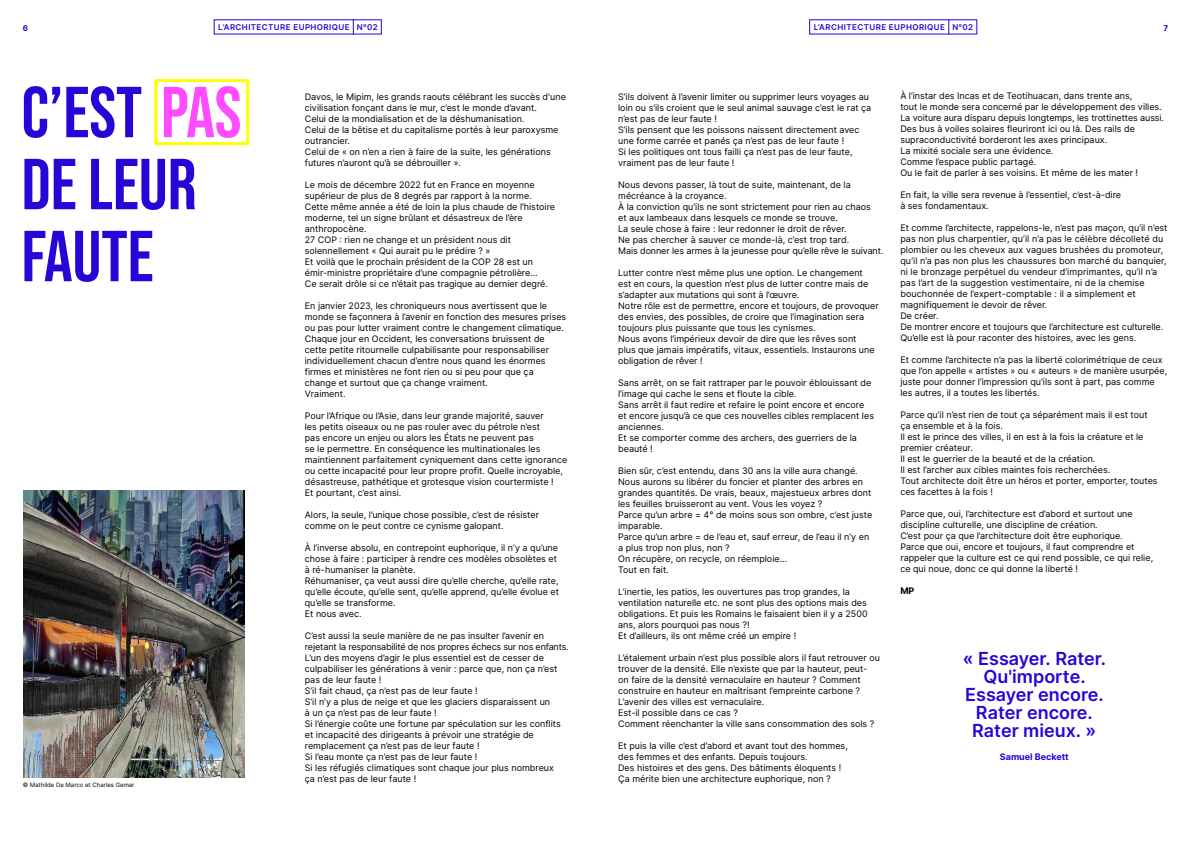
<style>
.page{position:relative;width:1191px;height:842px;background:#fff}
.page>*{position:absolute;margin:0;border:0;box-sizing:border-box;transform-origin:0 0}
.t1{font:700 72px/72px "Bebas Neue Pro";color:#2805d6}
.t2{font:600 18px/18px "Inter";color:#2805d6;text-align:center}
.t3{font:9px/11px "Inter";color:#000}
.t4{font:700 9px "Inter";color:#2805d6}
.t5{font:700 9px "Inter";color:#000}
.t6{font:600 8px "Inter";letter-spacing:.05em;color:#2805d6}
.t7{font:700 8px "Inter";color:#2805d6}
.t8{font:6px "Inter";color:#000}
.s1{color:#ff4cff}
</style>
<div class="page">
<svg style="left:353px;top:19px;width:1px;height:16px"></svg>
<svg style="left:948px;top:19px;width:1px;height:16px"></svg>
<img style="left:23px;top:490px;width:221px;height:287px">
<div style="left:154px;top:79px;width:95px;height:66px;border:3px solid #ff0"></div>
<p class="t7" style="left:23px;top:22px;width:7px">6</p>
<p class="t6" style="left:218px;top:21px;width:161px">L’ARCHITECTURE EUPHORIQUE N°02</p>
<p class="t6" style="left:813px;top:21px;width:161px">L’ARCHITECTURE EUPHORIQUE N°02</p>
<p class="t7" style="left:1163px;top:22px;width:6px">7</p>
<h1 class="t1" style="left:21px;top:75px;width:221px">C’EST <span class="s1">PAS<br></span>DE LEUR<br>FAUTE</h1>
<p class="t8" style="left:23px;top:780px;width:113px">© Mathilde De Marco et Charles Gemar</p>
<p class="t3" style="left:305px;top:91px;width:263px">Davos, le Mipim, les grands raouts célébrant les succès d'une civilisation fonçant dans le mur, c’est le monde d’avant.<br>Celui de la mondialisation et de la déshumanisation.<br>Celui de la bêtise et du capitalisme portés à leur paroxysme outrancier.<br>Celui de « on n’en a rien à faire de la suite, les générations futures n’auront qu’à se débrouiller ».</p>
<p class="t3" style="left:305px;top:179px;width:252px">Le mois de décembre 2022 fut en France en moyenne supérieur de plus de 8 degrés par rapport à la norme.<br>Cette même année a été de loin la plus chaude de l’histoire moderne, tel un signe brûlant et désastreux de l’ère anthropocène.<br>27 COP : rien ne change et un président nous dit solennellement « Qui aurait pu le prédire ? »<br>Et voilà que le prochain président de la COP 28 est un émir-ministre propriétaire d’une compagnie pétrolière…<br>Ce serait drôle si ce n’était pas tragique au dernier degré.</p>
<p class="t3" style="left:305px;top:300px;width:263px">En janvier 2023, les chroniqueurs nous avertissent que le monde se façonnera à l’avenir en fonction des mesures prises ou pas pour lutter vraiment contre le changement climatique.<br>Chaque jour en Occident, les conversations bruissent de cette petite ritournelle culpabilisante pour responsabiliser individuellement chacun d’entre nous quand les énormes firmes et ministères ne font rien ou si peu pour que ça change et surtout que ça change vraiment.<br>Vraiment.</p>
<p class="t3" style="left:305px;top:410px;width:264px">Pour l’Afrique ou l’Asie, dans leur grande majorité, sauver<br>les petits oiseaux ou ne pas rouler avec du pétrole n’est<br>pas encore un enjeu ou alors les États ne peuvent pas<br>se le permettre. En conséquence les multinationales les maintiennent parfaitement cyniquement dans cette ignorance ou cette incapacité pour leur propre profit. Quelle incroyable, désastreuse, pathétique et grotesque vision courtermiste !<br>Et pourtant, c’est ainsi.</p>
<p class="t3" style="left:305px;top:509px;width:236px">Alors, la seule, l’unique chose possible, c’est de résister comme on le peut contre ce cynisme galopant.</p>
<p class="t3" style="left:305px;top:542px;width:256px">À l’inverse absolu, en contrepoint euphorique, il n’y a qu’une chose à faire : participer à rendre ces modèles obsolètes et à ré-humaniser la planète.<br>Réhumaniser, ça veut aussi dire qu’elle cherche, qu’elle rate, qu’elle écoute, qu’elle sent, qu’elle apprend, qu’elle évolue et qu’elle se transforme.<br>Et nous avec.</p>
<p class="t3" style="left:305px;top:630px;width:265px">C’est aussi la seule manière de ne pas insulter l’avenir en rejetant la responsabilité de nos propres échecs sur nos enfants.<br>L’un des moyens d’agir le plus essentiel est de cesser de culpabiliser les générations à venir : parce que, non ça n’est pas de leur faute !<br>S’il fait chaud, ça n’est pas de leur faute !<br>S’il n’y a plus de neige et que les glaciers disparaissent un<br>à un ça n’est pas de leur faute !<br>Si l’énergie coûte une fortune par spéculation sur les conflits et incapacité des dirigeants à prévoir une stratégie de remplacement ça n’est pas de leur faute !<br>Si l’eau monte ça n’est pas de leur faute !<br>Si les réfugiés climatiques sont chaque jour plus nombreux<br>ça n’est pas de leur faute !</p>
<p class="t3" style="left:618px;top:91px;width:255px">S’ils doivent à l’avenir limiter ou supprimer leurs voyages au loin ou s’ils croient que le seul animal sauvage c’est le rat ça n’est pas de leur faute !<br>S’ils pensent que les poissons naissent directement avec une forme carrée et panés ça n’est pas de leur faute !<br>Si les politiques ont tous failli ça n’est pas de leur faute, vraiment pas de leur faute !</p>
<p class="t3" style="left:618px;top:179px;width:267px">Nous devons passer, là tout de suite, maintenant, de la mécréance à la croyance.<br>À la conviction qu’ils ne sont strictement pour rien au chaos<br>et aux lambeaux dans lesquels ce monde se trouve.<br>La seule chose à faire : leur redonner le droit de rêver.<br>Ne pas chercher à sauver ce monde-là, c’est trop tard.<br>Mais donner les armes à la jeunesse pour qu’elle rêve le suivant.</p>
<p class="t3" style="left:618px;top:267px;width:262px">Lutter contre n’est même plus une option. Le changement<br>est en cours, la question n’est plus de lutter contre mais de s’adapter aux mutations qui sont à l’œuvre.<br>Notre rôle est de permettre, encore et toujours, de provoquer des envies, des possibles, de croire que l’imagination sera toujours plus puissante que tous les cynismes.<br>Nous avons l’impérieux devoir de dire que les rêves sont<br>plus que jamais impératifs, vitaux, essentiels. Instaurons une obligation de rêver !</p>
<p class="t3" style="left:618px;top:377px;width:257px">Sans arrêt, on se fait rattraper par le pouvoir éblouissant de l’image qui cache le sens et floute la cible.<br>Sans arrêt il faut redire et refaire le point encore et encore et encore jusqu’à ce que ces nouvelles cibles remplacent les anciennes.<br>Et se comporter comme des archers, des guerriers de la beauté !</p>
<p class="t3" style="left:618px;top:465px;width:256px">Bien sûr, c’est entendu, dans 30 ans la ville aura changé.<br>Nous aurons su libérer du foncier et planter des arbres en grandes quantités. De vrais, beaux, majestueux arbres dont les feuilles bruisseront au vent. Vous les voyez ?<br>Parce qu’un arbre = 4° de moins sous son ombre, c’est juste imparable.<br>Parce qu’un arbre = de l’eau et, sauf erreur, de l’eau il n’y en a plus trop non plus, non ?<br>On récupère, on recycle, on réemploie…<br>Tout en fait.</p>
<p class="t3" style="left:618px;top:585px;width:251px">L’inertie, les patios, les ouvertures pas trop grandes, la ventilation naturelle etc. ne sont plus des options mais des obligations. Et puis les Romains le faisaient bien il y a 2500 ans, alors pourquoi pas nous ?!<br>Et d’ailleurs, ils ont même créé un empire !</p>
<p class="t3" style="left:618px;top:651px;width:263px">L’étalement urbain n‘est plus possible alors il faut retrouver ou trouver de la densité. Elle n’existe que par la hauteur, peut&shy;on faire de la densité vernaculaire en hauteur ? Comment construire en hauteur en maîtrisant l’empreinte carbone ?<br>L’avenir des villes est vernaculaire.<br>Est-il possible dans ce cas ?<br>Comment réenchanter la ville sans consommation des sols ?</p>
<p class="t3" style="left:618px;top:739px;width:231px">Et puis la ville c’est d’abord et avant tout des hommes, des femmes et des enfants. Depuis toujours.<br>Des histoires et des gens. Des bâtiments éloquents !<br>Ça mérite bien une architecture euphorique, non ?</p>
<p class="t3" style="left:900px;top:90px;width:265px">À l’instar des Incas et de Teotihuacan, dans trente ans,<br>tout le monde sera concerné par le développement des villes.<br>La voiture aura disparu depuis longtemps, les trottinettes aussi.<br>Des bus à voiles solaires fleuriront ici ou là. Des rails de supraconductivité borderont les axes principaux.<br>La mixité sociale sera une évidence.<br>Comme l’espace public partagé.<br>Ou le fait de parler à ses voisins. Et même de les mater !</p>
<p class="t3" style="left:900px;top:189px;width:222px">En fait, la ville sera revenue à l’essentiel, c’est-à-dire à ses fondamentaux.</p>
<p class="t3" style="left:900px;top:222px;width:269px">Et comme l’architecte, rappelons-le, n’est pas maçon, qu’il n’est pas non plus charpentier, qu’il n’a pas le célèbre décolleté du plombier ou les cheveux aux vagues brushées du promoteur, qu’il n’a pas non plus les chaussures bon marché du banquier, ni le bronzage perpétuel du vendeur d’imprimantes, qu’il n’a pas l’art de la suggestion vestimentaire, ni de la chemise bouchonnée de l’expert-comptable : il a simplement et magnifiquement le devoir de rêver.<br>De créer.<br>De montrer encore et toujours que l’architecture est culturelle.<br>Qu’elle est là pour raconter des histoires, avec les gens.</p>
<p class="t3" style="left:900px;top:354px;width:268px">Et comme l’architecte n’a pas la liberté colorimétrique de ceux que l’on appelle « artistes » ou « auteurs » de manière usurpée, juste pour donner l’impression qu’ils sont à part, pas comme les autres, il a toutes les libertés.</p>
<p class="t3" style="left:900px;top:409px;width:259px">Parce qu’il n’est rien de tout ça séparément mais il est tout ça ensemble et à la fois.<br>Il est le prince des villes, il en est à la fois la créature et le premier créateur.<br>Il est le guerrier de la beauté et de la création.<br>Il est l’archer aux cibles maintes fois recherchées.<br>Tout architecte doit être un héros et porter, emporter, toutes ces facettes à la fois !</p>
<p class="t3" style="left:900px;top:508px;width:254px">Parce que, oui, l’architecture est d’abord et surtout une discipline culturelle, une discipline de création.<br>C’est pour ça que l’architecture doit être euphorique.<br>Parce que oui, encore et toujours, il faut comprendre et rappeler que la culture est ce qui rend possible, ce qui relie, ce qui noue, donc ce qui donne la liberté !</p>
<p class="t5" style="left:900px;top:585px;width:16px">MP</p>
<h2 class="t2" style="left:963px;top:649px;width:145px">« Essayer. Rater.<br>Qu'importe.<br>Essayer encore.<br>Rater encore.<br>Rater mieux. »</h2>
<p class="t4" style="left:1000px;top:750px;width:70px">Samuel Beckett</p>
</div>
